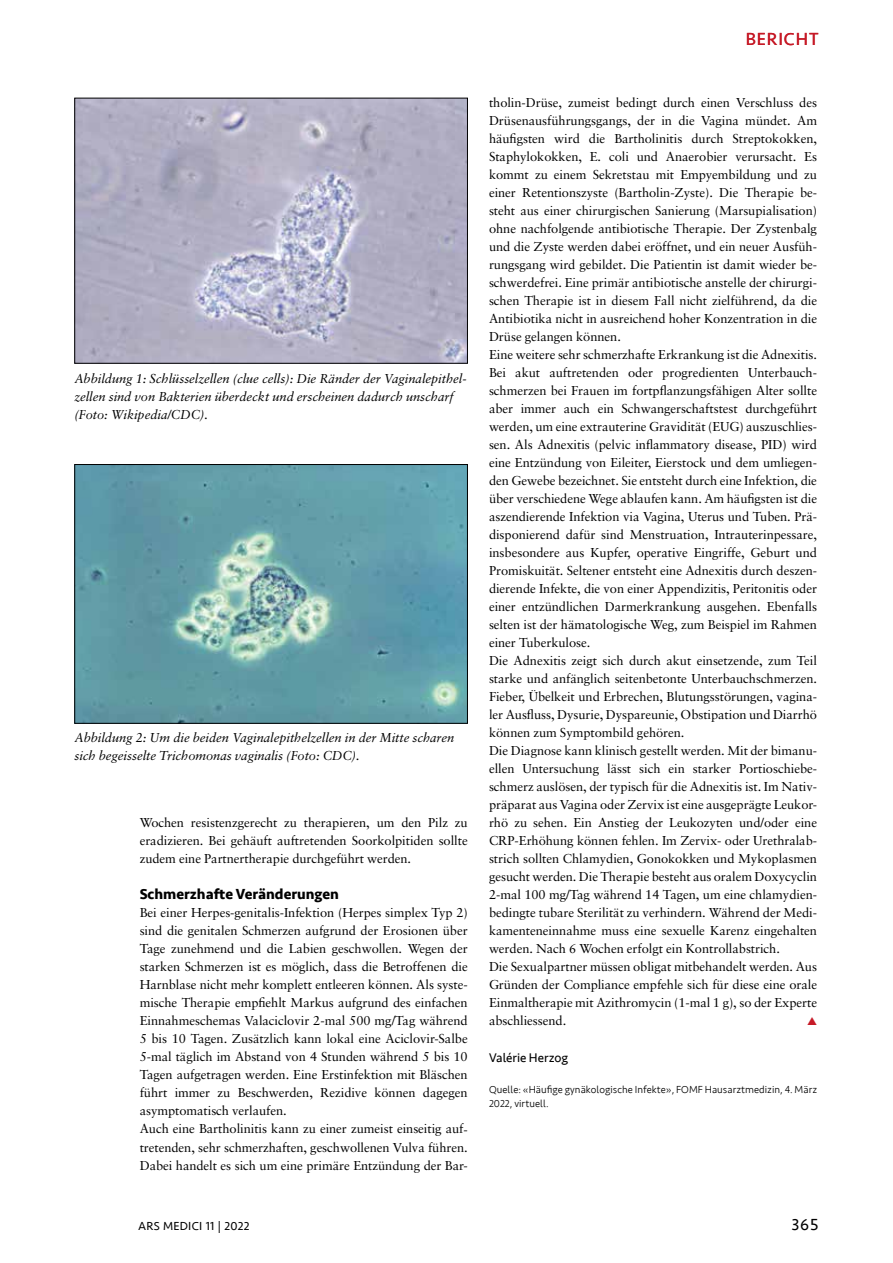
<style>
.page{position:relative;width:893px;height:1263px;background:#fff}
.page>*{position:absolute;margin:0;border:0;box-sizing:border-box;transform-origin:0 0}
.t1{font:18px "Seravek";letter-spacing:.05em;color:#c61a27}
.t2{font:16.5px "Seravek";color:#000}
.t3{font:700 15px "Seravek";color:#000}
.t4{font:12.9px/18px "Sabon";letter-spacing:-.005em;color:#000}
.t5{font:italic 12.9px/18px "Sabon";letter-spacing:-.005em;color:#000}
.t6{font:12.9px "Seravek";color:#000}
.t7{font:12px "Seravek";letter-spacing:.02em;color:#000}
.t8{font:300 10.5px/13.8px "Seravek";letter-spacing:.005em;color:#000}
</style>
<div class="page">
<img style="left:76px;top:100px;width:390px;height:262px">
<div style="left:74px;top:98px;width:394px;height:266px;border:1px solid #000"></div>
<img style="left:76px;top:466px;width:390px;height:256px">
<div style="left:74px;top:464px;width:394px;height:260px;border:1px solid #000"></div>
<p class="t5" style="left:74px;top:369px;width:394px">Abbildung 1: Schlüsselzellen (clue cells): Die Ränder der Vaginalepithel&shy;zellen sind von Bakterien überdeckt und erscheinen dadurch unscharf (Foto: Wikipedia/CDC).</p>
<p class="t5" style="left:74px;top:729px;width:381px">Abbildung 2: Um die beiden Vaginalepithelzellen in der Mitte scharen sich begeisselte Trichomonas vaginalis (Foto: CDC).</p>
<p class="t4" style="left:140px;top:814px;width:330px;text-align:justify">Wochen resistenzgerecht zu therapieren, um den Pilz zu eradizieren. Bei gehäuft auftretenden Soorkolpitiden sollte zudem eine Partnertherapie durchgeführt werden.</p>
<p class="t3" style="left:140px;top:882px;width:201px">Schmerzhafte Veränderungen</p>
<p class="t4" style="left:140px;top:904px;width:330px">Bei einer Herpes-genitalis-Infektion (Herpes simplex Typ 2) sind die genitalen Schmerzen aufgrund der Erosionen über Tage zunehmend und die Labien geschwollen. Wegen der starken Schmerzen ist es möglich, dass die Betroffenen die Harnblase nicht mehr komplett entleeren können. Als syste&shy;mische Therapie empfiehlt Markus aufgrund des einfachen Einnahmeschemas Valaciclovir 2-mal 500 mg/Tag während 5 bis 10 Tagen. Zusätzlich kann lokal eine Aciclovir-Salbe 5-mal täglich im Abstand von 4 Stunden während 5 bis 10<br>Tagen aufgetragen werden. Eine Erstinfektion mit Bläschen führt immer zu Beschwerden, Rezidive können dagegen asymptomatisch verlaufen.<br>Auch eine Bartholinitis kann zu einer zumeist einseitig auf&shy;tretenden, sehr schmerzhaften, geschwollenen Vulva führen.<br>Dabei handelt es sich um eine primäre Entzündung der Bar-</p>
<h1 class="t1" style="left:746px;top:25px;width:74px">BERICHT</h1>
<p class="t4" style="left:489px;top:94px;width:330px">tholin-Drüse, zumeist bedingt durch einen Verschluss des Drüsenausführungsgangs, der in die Vagina mündet. Am häufigsten wird die Bartholinitis durch Streptokokken, Staphylokokken, E. coli und Anaerobier verursacht. Es kommt zu einem Sekretstau mit Empyembildung und zu einer Retentionszyste (Bartholin-Zyste). Die Therapie be&shy;steht aus einer chirurgischen Sanierung (Marsupialisation) ohne nachfolgende antibiotische Therapie. Der Zystenbalg und die Zyste werden dabei eröffnet, und ein neuer Ausfüh&shy;rungsgang wird gebildet. Die Patientin ist damit wieder be&shy;schwerdefrei. Eine primär antibiotische anstelle der chirurgi&shy;schen Therapie ist in diesem Fall nicht zielführend, da die Antibiotika nicht in ausreichend hoher Konzentration in die Drüse gelangen können.<br>Eine weitere sehr schmerzhafte Erkrankung ist die Adnexitis.<br>Bei akut auftretenden oder progredienten Unterbauch&shy;schmerzen bei Frauen im fortpflanzungsfähigen Alter sollte aber immer auch ein Schwangerschaftstest durchgeführt werden, um eine extrauterine Gravidität (EUG) auszuschlies&shy;sen. Als Adnexitis (pelvic inflammatory disease, PID) wird eine Entzündung von Eileiter, Eierstock und dem umliegen&shy;den Gewebe bezeichnet. Sie entsteht durch eine Infektion, die über verschiedene Wege ablaufen kann. Am häufigsten ist die aszendierende Infektion via Vagina, Uterus und Tuben. Prä&shy;disponierend dafür sind Menstruation, Intrauterinpessare, insbesondere aus Kupfer, operative Eingriffe, Geburt und Promiskuität. Seltener entsteht eine Adnexitis durch deszen&shy;dierende Infekte, die von einer Appendizitis, Peritonitis oder einer entzündlichen Darmerkrankung ausgehen. Ebenfalls selten ist der hämatologische Weg, zum Beispiel im Rahmen einer Tuberkulose.<br>Die Adnexitis zeigt sich durch akut einsetzende, zum Teil starke und anfänglich seitenbetonte Unterbauchschmerzen.<br>Fieber, Übelkeit und Erbrechen, Blutungsstörungen, vagina&shy;ler Ausfluss, Dysurie, Dyspareunie, Obstipation und Diarrhö können zum Symptombild gehören.<br>Die Diagnose kann klinisch gestellt werden. Mit der bimanu&shy;ellen Untersuchung lässt sich ein starker Portioschiebe&shy;schmerz auslösen, der typisch für die Adnexitis ist. Im Nativ&shy;präparat aus Vagina oder Zervix ist eine ausgeprägte Leukor&shy;rhö zu sehen. Ein Anstieg der Leukozyten und/oder eine CRP-Erhöhung können fehlen. Im Zervix- oder Urethralab&shy;strich sollten Chlamydien, Gonokokken und Mykoplasmen gesucht werden. Die Therapie besteht aus oralem Doxycyclin 2-mal 100 mg/Tag während 14 Tagen, um eine chlamydien&shy;bedingte tubare Sterilität zu verhindern. Während der Medi&shy;kamenteneinnahme muss eine sexuelle Karenz eingehalten werden. Nach 6 Wochen erfolgt ein Kontrollabstrich.<br>Die Sexualpartner müssen obligat mitbehandelt werden. Aus Gründen der Compliance empfehle sich für diese eine orale Einmaltherapie mit Azithromycin (1-mal 1 g), so der Experte abschliessend.</p>
<p class="t6" style="left:489px;top:1047px;width:81px">Valérie Herzog</p>
<p class="t8" style="left:489px;top:1083px;width:330px">Quelle: «Häufige gynäkologische Infekte», FOMF Hausarztmedizin, 4. März<br>2022, virtuell.</p>
<p class="t7" style="left:138px;top:1217px;width:113px">ARS MEDICI 11 | 2022</p>
<p class="t2" style="left:791px;top:1212px;width:29px">365</p>
</div>
